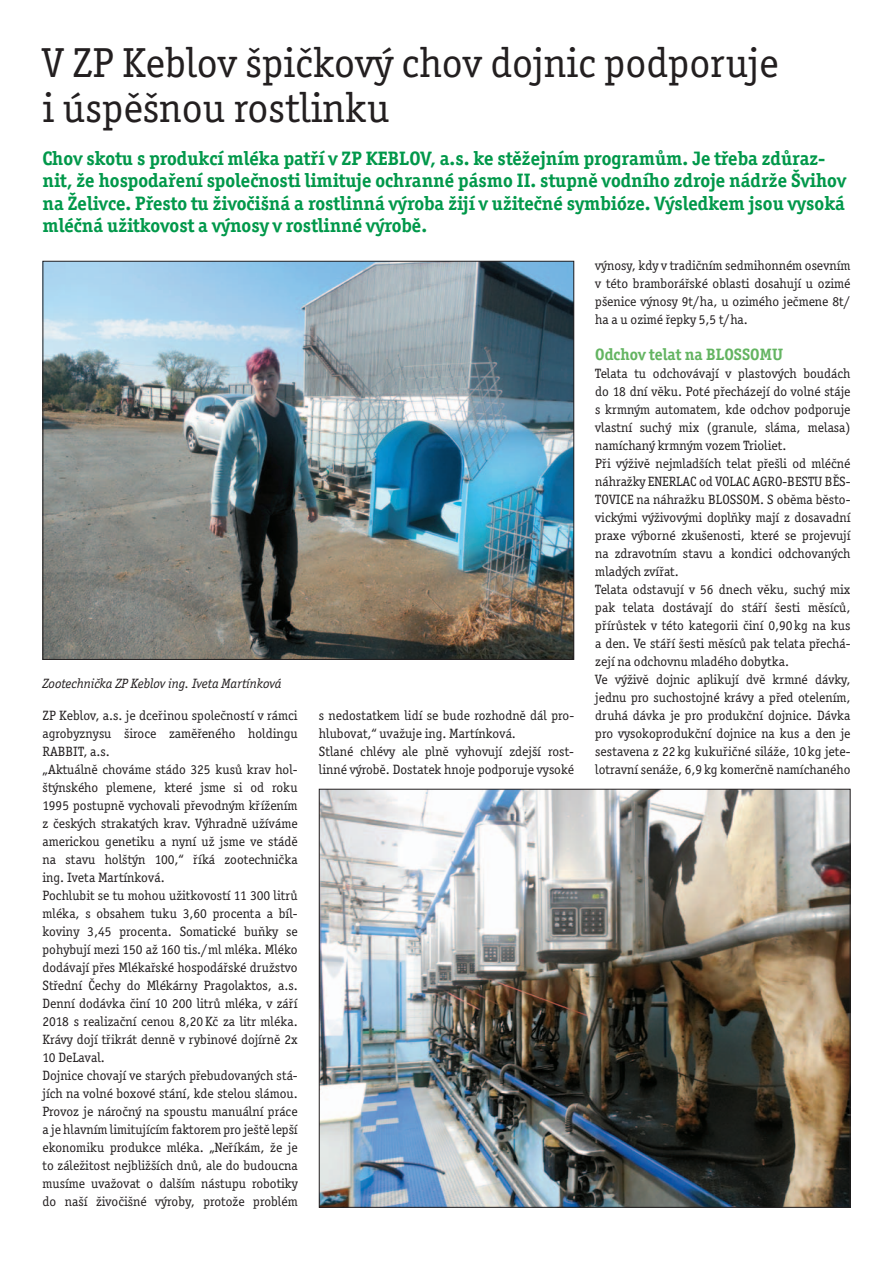
<style>
.page{position:relative;width:893px;height:1263px;background:#fff}
.page>*{position:absolute;margin:0;border:0;box-sizing:border-box;transform-origin:0 0}
.t1{font:42px/45px "Officina Serif Itc TOT";color:#231f20}
.t2{font:700 19.5px/22.5px "Officina Serif Itc TOT";color:#00984a}
.t3{font:700 16.5px "Officina Serif Itc TOT";color:#63b461}
.t4{font:13.5px/18px "Officina Serif Itc TOT";color:#231f20}
.t5{font:italic 13.5px "Officina Serif Itc TOT";color:#231f20}
</style>
<div class="page">
<img style="left:45px;top:263px;width:527px;height:395px">
<img style="left:321px;top:791px;width:527px;height:415px">
<h1 class="t1" style="left:43px;top:41px;width:738px">V ZP Keblov špičkový chov dojnic podporuje i úspěšnou rostlinku</h1>
<p class="t2" style="left:43px;top:147px;width:805px">Chov skotu s produkcí mléka patří v ZP KEBLOV, a.s. ke stěžejním programům. Je třeba zdůraz&shy;nit, že hospodaření společnosti limituje ochranné pásmo II. stupně vodního zdroje nádrže Švihov na Želivce. Přesto tu živočišná a rostlinná výroba žijí v užitečné symbióze. Výsledkem jsou vysoká mléčná užitkovost a výnosy v rostlinné výrobě.</p>
<p class="t5" style="left:43px;top:676px;width:241px">Zootechnička ZP Keblov ing. Iveta Martínková</p>
<p class="t4" style="left:43px;top:707px;width:257px">ZP Keblov, a.s. je dceřinou společností v rámci agrobyznysu široce zaměřeného holdingu RABBIT, a.s.<br>„Aktuálně chováme stádo 325 kusů krav hol&shy;štýnského plemene, které jsme si od roku 1995 postupně vychovali převodným křížením z českých strakatých krav. Výhradně užíváme americkou genetiku a nyní už jsme ve stádě na stavu holštýn 100,“ říká zootechnička ing. Iveta Martínková.<br>Pochlubit se tu mohou užitkovostí 11 300 litrů mléka, s obsahem tuku 3,60 procenta a bíl&shy;koviny 3,45 procenta. Somatické buňky se pohybují mezi 150 až 160 tis./ml mléka. Mléko dodávají přes Mlékařské hospodářské družstvo Střední Čechy do Mlékárny Pragolaktos, a.s.<br>Denní dodávka činí 10 200 litrů mléka, v září 2018 s realizační cenou 8,20Kč za litr mléka.<br>Krávy dojí třikrát denně v rybinové dojírně 2x 10 DeLaval.<br>Dojnice chovají ve starých přebudovaných stá&shy;jích na volné boxové stání, kde stelou slámou.<br>Provoz je náročný na spoustu manuální práce a je hlavním limitujícím faktorem pro ještě lepší ekonomiku produkce mléka. „Neříkám, že je to záležitost nejbližších dnů, ale do budoucna musíme uvažovat o dalším nástupu robotiky do naší živočišné výroby, protože problém</p>
<p class="t4" style="left:319px;top:707px;width:257px">s nedostatkem lidí se bude rozhodně dál pro&shy;hlubovat,“ uvažuje ing. Martínková.<br>Stlané chlévy ale plně vyhovují zdejší rost&shy;linné výrobě. Dostatek hnoje podporuje vysoké</p>
<p class="t4" style="left:595px;top:256px;width:257px;text-align:justify">výnosy, kdy v tradičním sedmihonném osevním v této bramborářské oblasti dosahují u ozimé pšenice výnosy 9t/ha, u ozimého ječmene 8t/ ha a u ozimé řepky 5,5 t/ha.</p>
<p class="t3" style="left:595px;top:344px;width:189px">Odchov telat na BLOSSOMU</p>
<p class="t4" style="left:595px;top:365px;width:257px">Telata tu odchovávají v plastových boudách do 18 dní věku. Poté přecházejí do volné stáje s krmným automatem, kde odchov podporuje vlastní suchý mix (granule, sláma, melasa) namíchaný krmným vozem Trioliet.<br>Při výživě nejmladších telat přešli od mléčné náhražky ENERLAC od VOLAC AGRO-BESTU BĚS-TOVICE na náhražku BLOSSOM. S oběma běsto&shy;vickými výživovými doplňky mají z dosavadní praxe výborné zkušenosti, které se projevují na zdravotním stavu a kondici odchovaných mladých zvířat.<br>Telata odstavují v 56 dnech věku, suchý mix pak telata dostávají do stáří šesti měsíců, přírůstek v této kategorii činí 0,90 kg na kus a den. Ve stáří šesti měsíců pak telata přechá&shy;zejí na odchovnu mladého dobytka.<br>Ve výživě dojnic aplikují dvě krmné dávky, jednu pro suchostojné krávy a před otelením, druhá dávka je pro produkční dojnice. Dávka pro vysokoprodukční dojnice na kus a den je sestavena z 22kg kukuřičné siláže, 10kg jete&shy;lotravní senáže, 6,9kg komerčně namíchaného</p>
</div>
